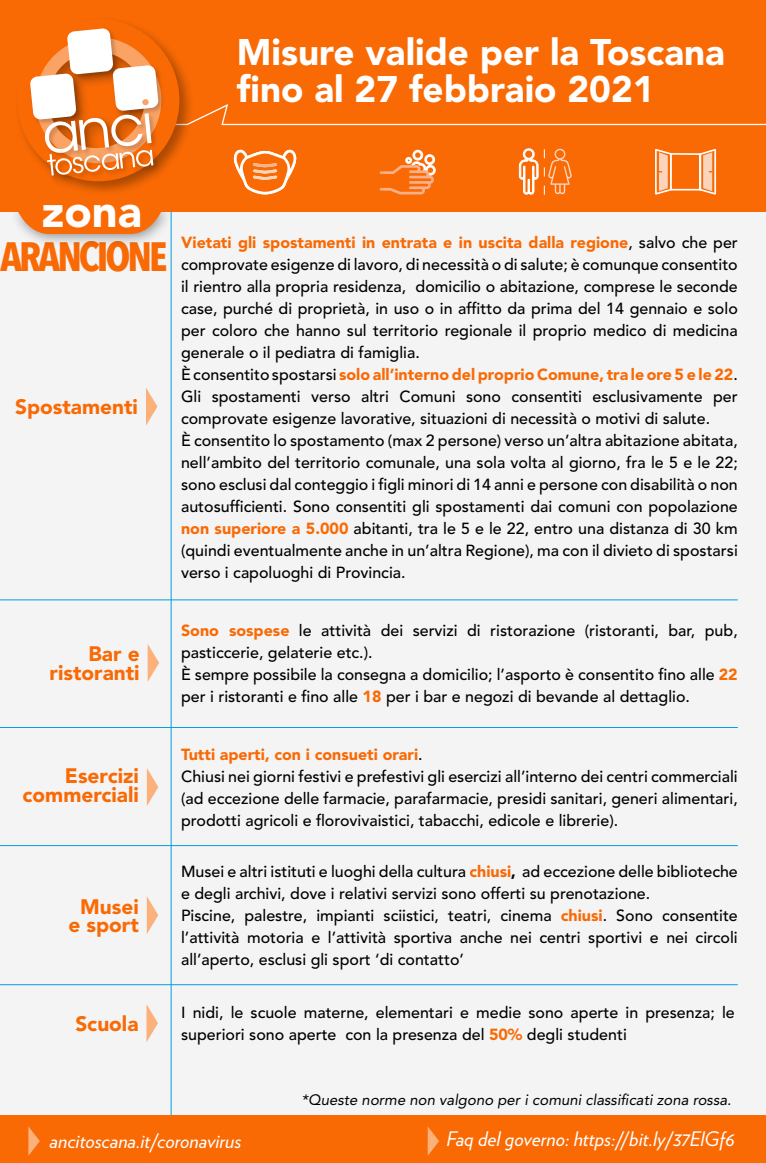
<style>
.page{position:relative;width:766px;height:1163px;background:#fff}
.page>*{position:absolute;margin:0;border:0;box-sizing:border-box;transform-origin:0 0}
.t1{font:900 45px "Avenir LT Std";color:#fff}
.t2{font:700 40.9px "Avenir Next Condensed";letter-spacing:-.075em;color:#f96a05}
.t3{font:900 36.7px/37px "Avenir LT Std";color:#fff}
.t4{font:900 20.8px/18.5px "Avenir LT Std";color:#f96a05;text-align:right}
.t5{font:italic 20px "Verlag";color:#fff}
.t6{font:500 16px/22px "Avenir LT Std";color:#000}
.t7{font:italic 15px "Avenir LT Std";color:#000}
.s1{font-weight:900;color:#f96a05}
.s2{font-weight:900}
</style>
<div class="page">
<div style="left:0;top:154px;width:765px;height:1008px;background:#f4f4f4"></div>
<hr style="left:171px;top:183px;width:1px;height:962px;background:#009ee1">
<div style="left:0;top:0;width:765px;height:211px;background:#f96a05"></div>
<div style="left:0;top:1115px;width:765px;height:47px;background:#f96a05"></div>
<svg style="left:146px;top:388px;width:11px;height:37px"></svg>
<hr style="left:0;top:727px;width:737px;height:1px;background:#009ee1">
<hr style="left:0;top:599px;width:737px;height:1px;background:#009ee1">
<hr style="left:0;top:845px;width:737px;height:1px;background:#009ee1">
<hr style="left:0;top:984px;width:737px;height:1px;background:#009ee1">
<svg style="left:148px;top:644px;width:11px;height:37px"></svg>
<svg style="left:147px;top:768px;width:11px;height:38px"></svg>
<svg style="left:147px;top:896px;width:11px;height:38px"></svg>
<svg style="left:146px;top:1004px;width:12px;height:37px"></svg>
<div style="left:8px;top:200px;width:167px;height:48px;background:#000;opacity:.44"></div>
<svg style="left:17px;top:211px;width:145px;height:23px;background:#f37821"></svg>
<div style="left:12px;top:181px;width:186px;height:30px;background:#f96a05"></div>
<svg style="left:20px;top:22px;width:745px;height:173px"></svg>
<div style="left:142px;top:99px;width:7px;height:6px;background:#fba364;border-radius:50%"></div>
<svg style="left:28px;top:1126px;width:12px;height:29px"></svg>
<svg style="left:427px;top:1126px;width:12px;height:29px"></svg>
<h1 class="t1" style="left:42px;top:184px;width:101px">zona</h1>
<h3 class="t3" style="left:237px;top:34px;width:489px">Misure valide per la Toscana fino al 27 febbraio 2021</h3>
<h2 class="t2" style="left:0;top:232px;width:169px">ARANCIONE</h2>
<p class="t6" style="left:181px;top:231px;width:558px"><span class="s1">Vietati gli spostamenti in entrata e in uscita dalla regione</span>, salvo che per comprovate esigenze di lavoro, di necessità o di salute; è comunque consentito il rientro alla propria residenza, domicilio o abitazione, comprese le seconde case, purché di proprietà, in uso o in affitto da prima del 14 gennaio e solo per coloro che hanno sul territorio regionale il proprio medico di medicina generale o il pediatra di famiglia.<br>È consentito spostarsi <span class="s1">solo all’interno del proprio Comune, tra le ore 5 e le 22</span>.<br>Gli spostamenti verso altri Comuni sono consentiti esclusivamente per comprovate esigenze lavorative, situazioni di necessità o motivi di salute.<br>È consentito lo spostamento (max 2 persone) verso un’altra abitazione abitata, nell’ambito del territorio comunale, una sola volta al giorno, fra le 5 e le 22; sono esclusi dal conteggio i figli minori di 14 anni e persone con disabilità o non autosufficienti. Sono consentiti gli spostamenti dai comuni con popolazione <span class="s1">non superiore a 5.000</span> abitanti, tra le 5 e le 22, entro una distanza di 30 km (quindi eventualmente anche in un’altra Regione), ma con il divieto di spostarsi verso i capoluoghi di Provincia.</p>
<h3 class="t4" style="left:15px;top:398px;width:124px">Spostamenti</h3>
<h3 class="t4" style="left:50px;top:644px;width:92px">Bar e ristoranti</h3>
<h3 class="t4" style="left:23px;top:766px;width:118px">Esercizi commerciali</h3>
<h3 class="t4" style="left:68px;top:897px;width:72px;text-align:center">Musei e sport</h3>
<p class="t6" style="left:181px;top:619px;width:558px"><span class="s1">Sono sospese</span> le attività dei servizi di ristorazione (ristoranti, bar, pub, pasticcerie, gelaterie etc.).<br>È sempre possibile la consegna a domicilio; l’asporto è consentito fino alle <span class="s1">22 </span>per i ristoranti e fino alle <span class="s1">18</span> per i bar e negozi di bevande al dettaglio.</p>
<p class="t6" style="left:181px;top:743px;width:558px"><span class="s1">Tutti aperti, con i consueti orari</span>.<br>Chiusi nei giorni festivi e prefestivi gli esercizi all’interno dei centri commerciali (ad eccezione delle farmacie, parafarmacie, presidi sanitari, generi alimentari, prodotti agricoli e florovivaistici, tabacchi, edicole e librerie).</p>
<p class="t6" style="left:181px;top:860px;width:558px">Musei e altri istituti e luoghi della cultura <span class="s1">chiusi</span><span class="s2">,</span> ad eccezione delle biblioteche e degli archivi, dove i relativi servizi sono offerti su prenotazione.<br>Piscine, palestre, impianti sciistici, teatri, cinema <span class="s1">chiusi</span>. Sono consentite l’attività motoria e l’attività sportiva anche nei centri sportivi e nei circoli all’aperto, esclusi gli sport ‘di contatto’</p>
<h3 class="t4" style="left:75px;top:1014px;width:65px">Scuola</h3>
<p class="t6" style="left:181px;top:1001px;width:555px">I nidi, le scuole materne, elementari e medie sono aperte in presenza; le superiori sono aperte con la presenza del <span class="s1">50%</span> degli studenti</p>
<p class="t5" style="left:50px;top:1124px;width:193px">ancitoscana.it/coronavirus</p>
<p class="t7" style="left:301px;top:1090px;width:431px">*Queste norme non valgono per i comuni classificati zona rossa.</p>
<p class="t5" style="left:446px;top:1123px;width:290px">Faq del governo: https://bit.ly/37ElGf6</p>
</div>
